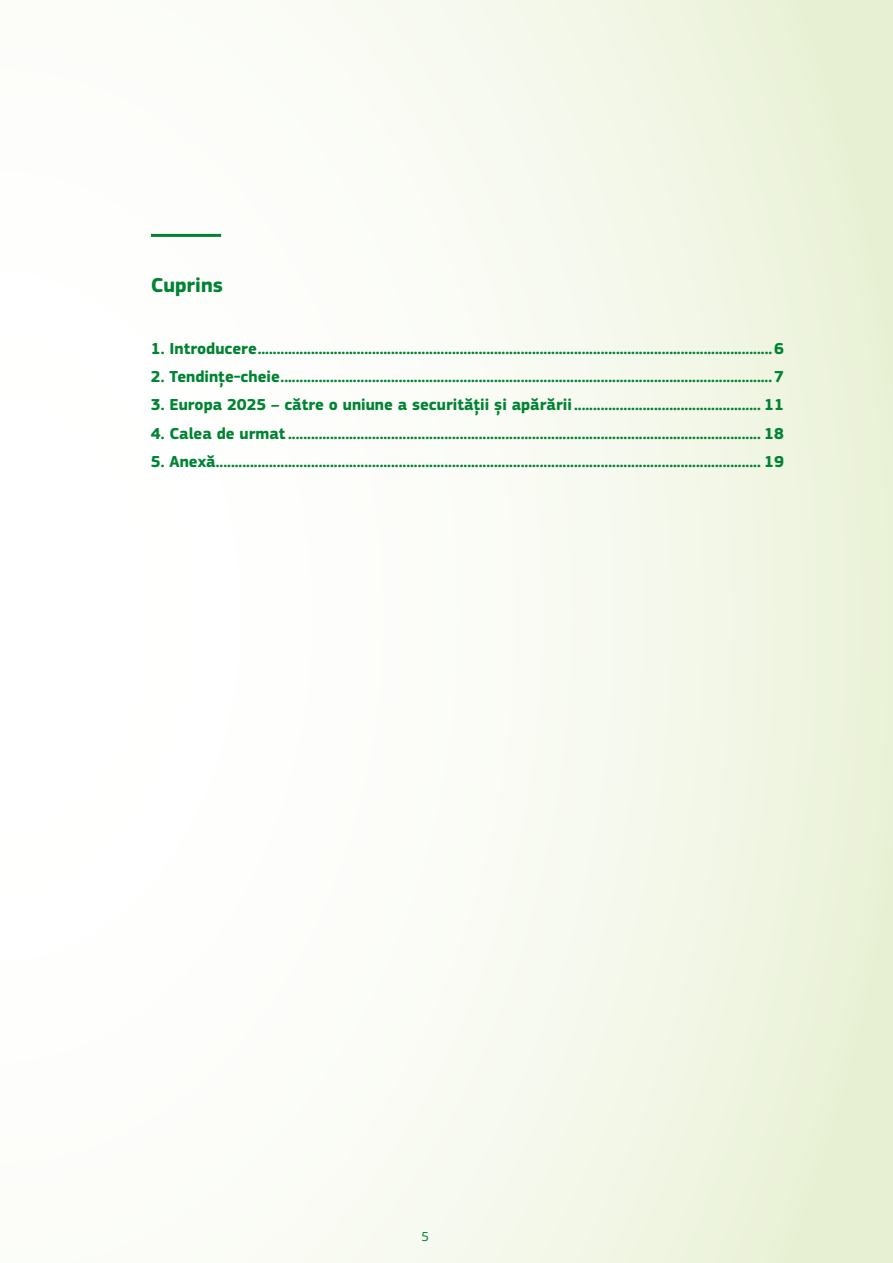
<style>
.page{position:relative;width:893px;height:1263px;background:#fff}
.page>*{position:absolute;margin:0;border:0;box-sizing:border-box;transform-origin:0 0}
.t1{font:700 21px "EC Square Sans Pro";color:#008332}
.titles_table_of_cont{font:700 16.5px "EC Square Sans Pro";color:#008332}
.t2{font:13.5px "EC Square Sans Pro";color:#008332}
</style>
<div class="page">
<div style="left:0;top:0;width:893px;height:1263px;background:linear-gradient(to right,#fff,#edf3dc)"></div>
<hr style="left:151px;top:234px;width:70px;height:3px;background:#008332">
<p class="t1" style="left:151px;top:273px;width:74px">Cuprins</p>
<p class="titles_table_of_cont" style="left:151px;top:338px;width:635px">1. Introducere.......................................................................................................................................6</p>
<p class="titles_table_of_cont" style="left:151px;top:367px;width:635px">2. Tendințe-cheie.................................................................................................................................7</p>
<p class="titles_table_of_cont" style="left:151px;top:395px;width:635px">3. Europa 2025 – către o uniune a securității și apărării................................................. 11</p>
<p class="titles_table_of_cont" style="left:151px;top:423px;width:635px">4. Calea de urmat ............................................................................................................................ 18</p>
<p class="titles_table_of_cont" style="left:151px;top:452px;width:635px">5. Anexă............................................................................................................................................... 19</p>
<p class="t2" style="left:421px;top:1229px;width:9px">5</p>
</div>
